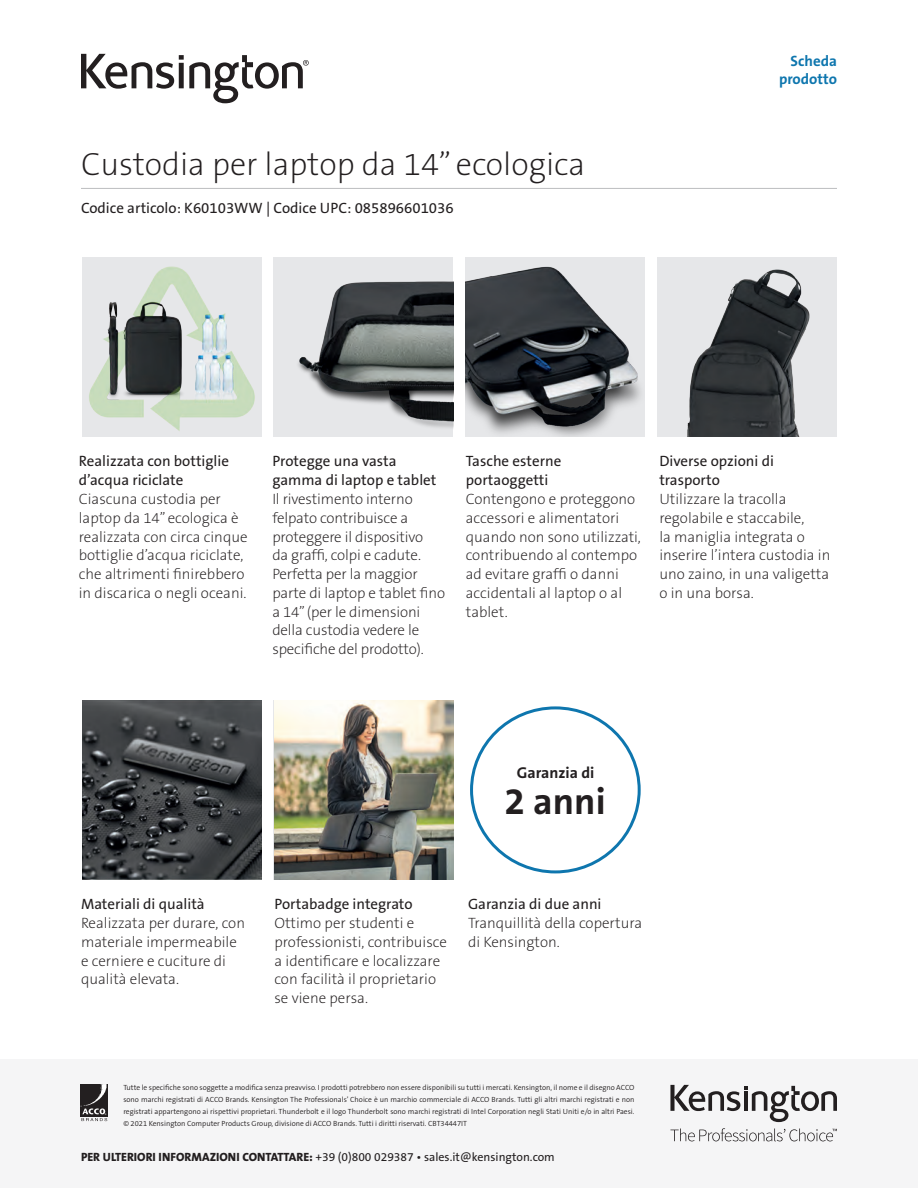
<style>
.page{position:relative;width:918px;height:1188px;background:#fff}
.page>*{position:absolute;margin:0;border:0;box-sizing:border-box;transform-origin:0 0}
.Body{font:37.5px "The Sans KENSINGTON7 Bd";color:#231f20}
.Main_Header{font:32.25px "The Sans KENSINGTON2 XL";color:#231f20}
.Body-2{font:15.75px "The Sans KENSINGTON7 Bd";color:#231f20}
.Body-3{font:15px/18.8px "The Sans KENSINGTON2 XL";color:#231f20}
.Body-4{font:15px/18.8px "The Sans KENSINGTON5 Rg";color:#231f20}
.Part_No__UPC{font:15px "The Sans KENSINGTON5 Rg";color:#231f20}
.Part_No__UPC-2{font:15px "The Sans KENSINGTON7 Bd";color:#0e76ae}
.t1{font:12px "The Sans KENSINGTON5 Rg";color:#231f20}
.t2{font:7.5px/12px "The Sans KENSINGTON4 SL";color:#231f20;text-align:justify}
.s1{font-family:"The Sans KENSINGTON8 XB"}
</style>
<div class="page">
<hr style="left:81px;top:188px;width:756px;height:1px;background:#bcbdc0">
<svg style="left:81px;top:54px;width:228px;height:49px"></svg>
<img style="left:274px;top:257px;width:180px;height:180px">
<img style="left:82px;top:257px;width:179px;height:180px">
<img style="left:466px;top:257px;width:179px;height:180px">
<img style="left:658px;top:257px;width:179px;height:180px">
<img style="left:82px;top:700px;width:179px;height:180px">
<img style="left:274px;top:700px;width:180px;height:179px">
<div style="left:0;top:1060px;width:918px;height:128px;background:#f5f5f6"></div>
<img style="left:81px;top:1085px;width:27px;height:32px">
<svg style="left:81px;top:1108px;width:26px;height:13px"></svg>
<svg style="left:670px;top:1085px;width:167px;height:37px"></svg>
<svg style="left:670px;top:1128px;width:167px;height:13px"></svg>
<p class="Main_Header" style="left:81px;top:146px;width:506px">Custodia per laptop da 14” ecologica</p>
<p class="Part_No__UPC" style="left:81px;top:200px;width:374px">Codice articolo: K60103WW | Codice UPC: 085896601036</p>
<p class="Part_No__UPC-2" style="left:791px;top:53px;width:48px">Scheda</p>
<p class="Part_No__UPC-2" style="left:779px;top:71px;width:59px">prodotto</p>
<p class="Body-4" style="left:79px;top:452px;width:152px">Realizzata con bottiglie d’acqua riciclate</p>
<p class="Body-3" style="left:79px;top:490px;width:170px">Ciascuna custodia per laptop da 14” ecologica è realizzata con circa cinque bottiglie d’acqua riciclate, che altrimenti finirebbero in discarica o negli oceani.</p>
<p class="Body-4" style="left:272px;top:452px;width:166px">Protegge una vasta gamma di laptop e tablet</p>
<p class="Body-3" style="left:272px;top:490px;width:174px">Il rivestimento interno felpato contribuisce a proteggere il dispositivo<br>da graffi, colpi e cadute.<br>Perfetta per la maggior parte di laptop e tablet fino a 14” (per le dimensioni della custodia vedere le specifiche del prodotto).</p>
<p class="Body-4" style="left:466px;top:452px;width:97px">Tasche esterne portaoggetti</p>
<p class="Body-3" style="left:466px;top:490px;width:177px">Contengono e proteggono accessori e alimentatori quando non sono utilizzati, contribuendo al contempo ad evitare graffi o danni accidentali al laptop o al tablet.</p>
<p class="Body-4" style="left:659px;top:452px;width:116px">Diverse opzioni di trasporto</p>
<p class="Body-3" style="left:659px;top:490px;width:173px">Utilizzare la tracolla regolabile e staccabile,<br>la maniglia integrata o inserire l’intera custodia in uno zaino, in una valigetta o in una borsa.</p>
<p class="Body-2" style="left:517px;top:765px;width:79px">Garanzia di</p>
<p class="Body" style="left:504px;top:781px;width:103px">2 anni</p>
<p class="Body-4" style="left:81px;top:895px;width:125px">Materiali di qualità</p>
<p class="Body-3" style="left:81px;top:914px;width:166px">Realizzata per durare, con materiale impermeabile e cerniere e cuciture di qualità elevata.</p>
<p class="Body-4" style="left:274px;top:895px;width:140px">Portabadge integrato</p>
<p class="Body-3" style="left:274px;top:914px;width:174px">Ottimo per studenti e professionisti, contribuisce a identificare e localizzare con facilità il proprietario se viene persa.</p>
<p class="Body-4" style="left:468px;top:895px;width:135px">Garanzia di due anni</p>
<p class="Body-3" style="left:468px;top:914px;width:176px">Tranquillità della copertura di Kensington.</p>
<p class="t2" style="left:123px;top:1082px;width:513px">Tutte le specifiche sono soggette a modifica senza preavviso. I prodotti potrebbero non essere disponibili su tutti i mercati. Kensington, il nome e il disegno ACCO sono marchi registrati di ACCO Brands. Kensington The Professionals’ Choice è un marchio commerciale di ACCO Brands. Tutti gli altri marchi registrati e non registrati appartengono ai rispettivi proprietari. Thunderbolt e il logo Thunderbolt sono marchi registrati di Intel Corporation negli Stati Uniti e/o in altri Paesi. © 2021 Kensington Computer Products Group, divisione di ACCO Brands. Tutti i diritti riservati. CBT34447IT</p>
<p class="t1" style="left:81px;top:1150px;width:475px"><span class="s1">PER ULTERIORI INFORMAZIONI CONTATTARE:</span> +39 (0)800 029387 • sales.it@kensington.com</p>
</div>
